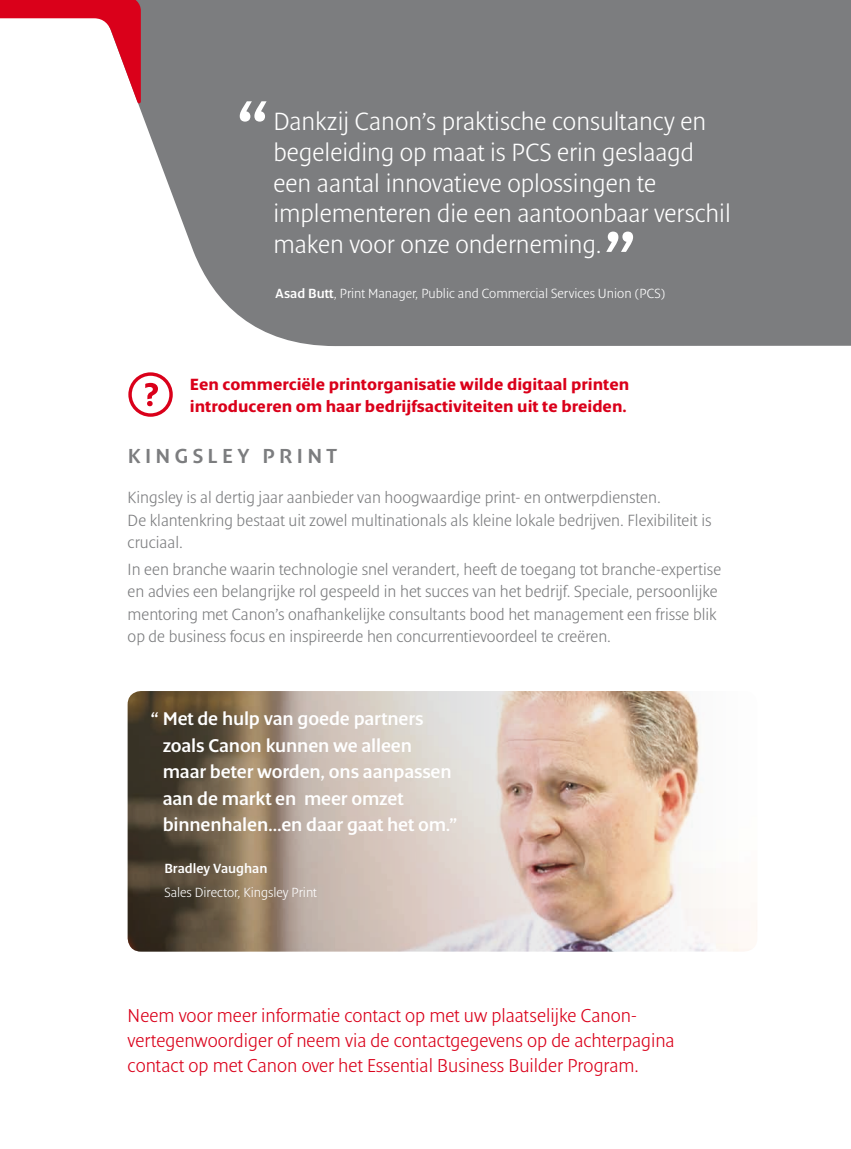
<style>
.page{position:relative;width:851px;height:1149px;background:#fff}
.page>*{position:absolute;margin:0;border:0;box-sizing:border-box;transform-origin:0 0}
.t1{font:600 76.65px "Denda New";color:#fff}
.t2{font:300 25.35px/30.8px "Denda New";color:#fff}
.t3{font:600 20.7px "Denda New";letter-spacing:.21em;color:#7c7d7f}
.t4{font:300 19.05px/24.9px "Denda New";color:#da001a}
.t5{font:600 18.75px/26.5px "Denda New";letter-spacing:-.01em;color:#fff}
.t6{font:300 16.5px/22.5px "Denda New";color:#7c7d7f}
.t7{font:700 16.5px/22.5px "Denda New";color:#da001a}
.t8{font:300 13.5px "Denda New";color:#fff}
.t9{font:600 13.5px "Denda New";color:#fff}
.s1{font-weight:600}
</style>
<div class="page">
<svg style="left:138px;top:0;width:712px;height:346px;background:#858688"></svg>
<div style="left:128px;top:372px;width:45px;height:44px;border:3px solid #da001a;border-radius:50%"></div>
<svg style="left:145px;top:383px;width:13px;height:23px"></svg>
<div style="left:273px;top:110px;width:475px;height:150px;background:#7c7d7f"></div>
<svg style="left:0;top:0;width:141px;height:103px"></svg>
<svg style="left:128px;top:690px;width:629px;height:261px;background:#bfaea0"></svg>
<h1 class="t1" style="left:235px;top:73px;width:36px">“</h1>
<h2 class="t2" style="left:273px;top:107px;width:459px">Dankzij Canon’s praktische consultancy en begeleiding op maat is PCS erin geslaagd een aantal innovatieve oplossingen te implementeren die een aantoonbaar verschil maken voor onze onderneming.</h2>
<h1 class="t1" style="left:637px;top:280px;width:36px;rotate:-180deg">“</h1>
<p class="t8" style="left:275px;top:284px;width:391px"><span class="s1">Asad Butt</span>, Print Manager, Public and Commercial Services Union (PCS)</p>
<p class="t7" style="left:190px;top:373px;width:441px">Een commerciële printorganisatie wilde digitaal printen introduceren om haar bedrijfsactiviteiten uit te breiden.</p>
<p class="t3" style="left:128px;top:441px;width:211px">KINGSLEY PRINT</p>
<p class="t6" style="left:128px;top:486px;width:585px">Kingsley is al dertig jaar aanbieder van hoogwaardige print- en ontwerpdiensten.<br>De klantenkring bestaat uit zowel multinationals als kleine lokale bedrijven. Flexibiliteit is cruciaal.</p>
<p class="t6" style="left:128px;top:558px;width:595px">In een branche waarin technologie snel verandert, heeft de toegang tot branche-expertise en advies een belangrijke rol gespeeld in het succes van het bedrijf. Speciale, persoonlijke mentoring met Canon’s onafhankelijke consultants bood het management een frisse blik op de business focus en inspireerde hen concurrentievoordeel te creëren.</p>
<p class="t5" style="left:163px;top:706px;width:296px;text-indent:-12px">“ Met de hulp van goede partners zoals Canon kunnen we alleen maar beter worden, ons aanpassen aan de markt en meer omzet binnenhalen…en daar gaat het om.”</p>
<p class="t9" style="left:164px;top:858px;width:105px">Bradley Vaughan</p>
<p class="t8" style="left:164px;top:882px;width:154px">Sales Director, Kingsley Print</p>
<p class="t4" style="left:128px;top:1003px;width:548px">Neem voor meer informatie contact op met uw plaatselijke Canon&shy;vertegenwoordiger of neem via de contactgegevens op de achterpagina contact op met Canon over het Essential Business Builder Program.</p>
</div>
